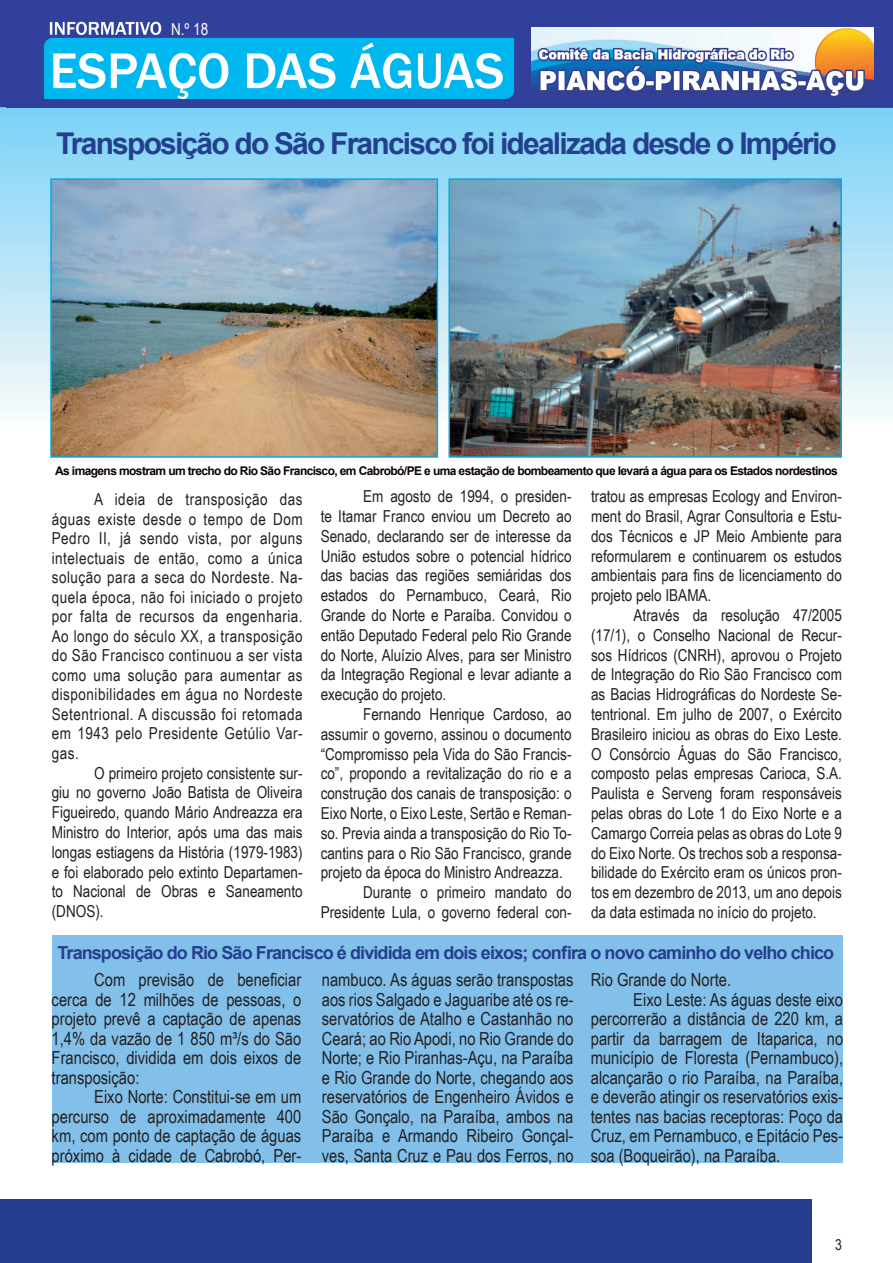
<style>
.page{position:relative;width:893px;height:1263px;background:#fff}
.page>*{position:absolute;margin:0;border:0;box-sizing:border-box;transform-origin:0 0}
.t1{font:700 30px "Arial";letter-spacing:-.06em;color:#243f8d}
.t2{font:18px/19.5px "Arial Narrow";color:#231f20;text-align:justify}
.t3{font:700 18px "Arial";letter-spacing:-.05em;color:#243f8d}
.t4{font:16.5px/19.8px "Arial Narrow";color:#231f20;text-align:justify}
.t5{font:16.5px "Arial Narrow";color:#fff}
.t6{font:15px "Arial Narrow";color:#231f20}
.t7{font:700 12px "Arial";letter-spacing:-.05em;color:#0b0000}
</style>
<div class="page">
<img style="left:6px;top:0;width:834px;height:458px">
<img style="left:840px;top:0;width:53px;height:420px">
<img style="left:0;top:0;width:6px;height:413px">
<img style="left:531px;top:28px;width:342px;height:70px">
<div style="left:0;top:1199px;width:811px;height:64px;background:#253f8e"></div>
<img style="left:53px;top:181px;width:382px;height:274px">
<div style="left:50px;top:178px;width:388px;height:280px;border:2px solid #00a9e5"></div>
<img style="left:451px;top:181px;width:388px;height:274px">
<div style="left:448px;top:178px;width:394px;height:280px;border:2px solid #00a9e5"></div>
<div style="left:52px;top:935px;width:791px;height:228px;background:#83c0e9"></div>
<p class="t5" style="left:171px;top:17px;width:39px">N.º 18</p>
<h1 class="t1" style="left:56px;top:124px;width:782px">Transposição do São Francisco foi idealizada desde o Império</h1>
<p class="t7" style="left:55px;top:463px;width:784px">As imagens mostram um trecho do Rio São Francisco, em Cabrobó/PE e uma estação de bombeamento que levará a água para os Estados nordestinos</p>
<p class="t4" style="left:52px;top:489px;width:252px;text-indent:43px">A ideia de transposição das águas existe desde o tempo de Dom Pedro II, já sendo vista, por alguns intelectuais de então, como a única solução para a seca do Nordeste. Na&shy;quela época, não foi iniciado o projeto por falta de recursos da engenharia.<br>Ao longo do século XX, a transposição do São Francisco continuou a ser vista como uma solução para aumentar as disponibilidades em água no Nordeste Setentrional. A discussão foi retomada em 1943 pelo Presidente Getúlio Var&shy;gas.</p>
<p class="t4" style="left:52px;top:762px;width:252px;text-indent:43px">O primeiro projeto consistente sur&shy;giu no governo João Batista de Oliveira Figueiredo, quando Mário Andreazza era Ministro do Interior, após uma das mais longas estiagens da História (1979-1983) e foi elaborado pelo extinto Departamen&shy;to Nacional de Obras e Saneamento (DNOS).</p>
<p class="t4" style="left:321px;top:486px;width:252px;text-indent:43px">Em agosto de 1994, o presiden&shy;te Itamar Franco enviou um Decreto ao Senado, declarando ser de interesse da União estudos sobre o potencial hídrico das bacias das regiões semiáridas dos estados do Pernambuco, Ceará, Rio Grande do Norte e Paraíba. Convidou o então Deputado Federal pelo Rio Grande do Norte, Aluízio Alves, para ser Ministro da Integração Regional e levar adiante a execução do projeto.</p>
<p class="t4" style="left:363px;top:704px;width:210px">Fernando Henrique Cardoso, ao</p>
<p class="t4" style="left:321px;top:723px;width:252px">assumir o governo, assinou o documento</p>
<p class="t4" style="left:321px;top:743px;width:252px">“Compromisso pela Vida do São Francis-</p>
<p class="t4" style="left:321px;top:763px;width:252px">co”, propondo a revitalização do rio e a</p>
<p class="t4" style="left:321px;top:783px;width:252px">construção dos canais de transposição: o</p>
<p class="t4" style="left:321px;top:803px;width:252px">Eixo Norte, o Eixo Leste, Sertão e Reman-</p>
<p class="t4" style="left:321px;top:822px;width:252px">so. Previa ainda a transposição do Rio To-</p>
<p class="t4" style="left:321px;top:842px;width:252px">cantins para o Rio São Francisco, grande</p>
<p class="t4" style="left:321px;top:862px;width:244px">projeto da época do Ministro Andreazza.</p>
<p class="t4" style="left:363px;top:882px;width:210px">Durante o primeiro mandato do</p>
<p class="t4" style="left:321px;top:902px;width:252px">Presidente Lula, o governo federal con-</p>
<p class="t4" style="left:591px;top:486px;width:252px">tratou as empresas Ecology and Environ&shy;ment do Brasil, Agrar Consultoria e Estu&shy;dos Técnicos e JP Meio Ambiente para reformularem e continuarem os estudos ambientais para fins de licenciamento do projeto pelo IBAMA.</p>
<p class="t4" style="left:591px;top:605px;width:252px;text-indent:43px">Através da resolução 47/2005 (17/1), o Conselho Nacional de Recur&shy;sos Hídricos (CNRH), aprovou o Projeto de Integração do Rio São Francisco com as Bacias Hidrográficas do Nordeste Se&shy;tentrional. Em julho de 2007, o Exército Brasileiro iniciou as obras do Eixo Leste.<br>O Consórcio Águas do São Francisco, composto pelas empresas Carioca, S.A.<br>Paulista e Serveng foram responsáveis pelas obras do Lote 1 do Eixo Norte e a Camargo Correia pelas as obras do Lote 9 do Eixo Norte. Os trechos sob a responsa&shy;bilidade do Exército eram os únicos pron&shy;tos em dezembro de 2013, um ano depois da data estimada no início do projeto.</p>
<p class="t3" style="left:57px;top:941px;width:778px">Transposição do Rio São Francisco é dividida em dois eixos; confira o novo caminho do velho chico</p>
<p class="t2" style="left:52px;top:969px;width:251px;text-indent:43px">Com previsão de beneficiar cerca de 12 milhões de pessoas, o projeto prevê a captação de apenas 1,4% da vazão de 1 850 m³/s do São Francisco, dividida em dois eixos de transposição:</p>
<p class="t2" style="left:52px;top:1086px;width:251px;text-indent:43px">Eixo Norte: Constitui-se em um percurso de aproximadamente 400 km, com ponto de captação de águas próximo à cidade de Cabrobó, Per-</p>
<p class="t2" style="left:322px;top:969px;width:253px">nambuco. As águas serão transpostas aos rios Salgado e Jaguaribe até os re&shy;servatórios de Atalho e Castanhão no Ceará; ao Rio Apodi, no Rio Grande do Norte; e Rio Piranhas-Açu, na Paraíba e Rio Grande do Norte, chegando aos reservatórios de Engenheiro Ávidos e São Gonçalo, na Paraíba, ambos na Paraíba e Armando Ribeiro Gonçal&shy;ves, Santa Cruz e Pau dos Ferros, no</p>
<p class="t2" style="left:591px;top:969px;width:142px">Rio Grande do Norte.</p>
<p class="t2" style="left:633px;top:989px;width:211px">Eixo Leste: As águas deste eixo</p>
<p class="t2" style="left:591px;top:1008px;width:254px">percorrerão a distância de 220 km, a</p>
<p class="t2" style="left:591px;top:1028px;width:254px">partir da barragem de Itaparica, no</p>
<p class="t2" style="left:591px;top:1047px;width:254px">município de Floresta (Pernambuco),</p>
<p class="t2" style="left:591px;top:1067px;width:254px">alcançarão o rio Paraíba, na Paraíba,</p>
<p class="t2" style="left:591px;top:1086px;width:254px">e deverão atingir os reservatórios exis-</p>
<p class="t2" style="left:591px;top:1106px;width:254px">tentes nas bacias receptoras: Poço da</p>
<p class="t2" style="left:591px;top:1125px;width:254px">Cruz, em Pernambuco, e Epitácio Pes-</p>
<p class="t2" style="left:591px;top:1145px;width:191px">soa (Boqueirão), na Paraíba.</p>
<p class="t6" style="left:835px;top:1233px;width:8px">3</p>
</div>
